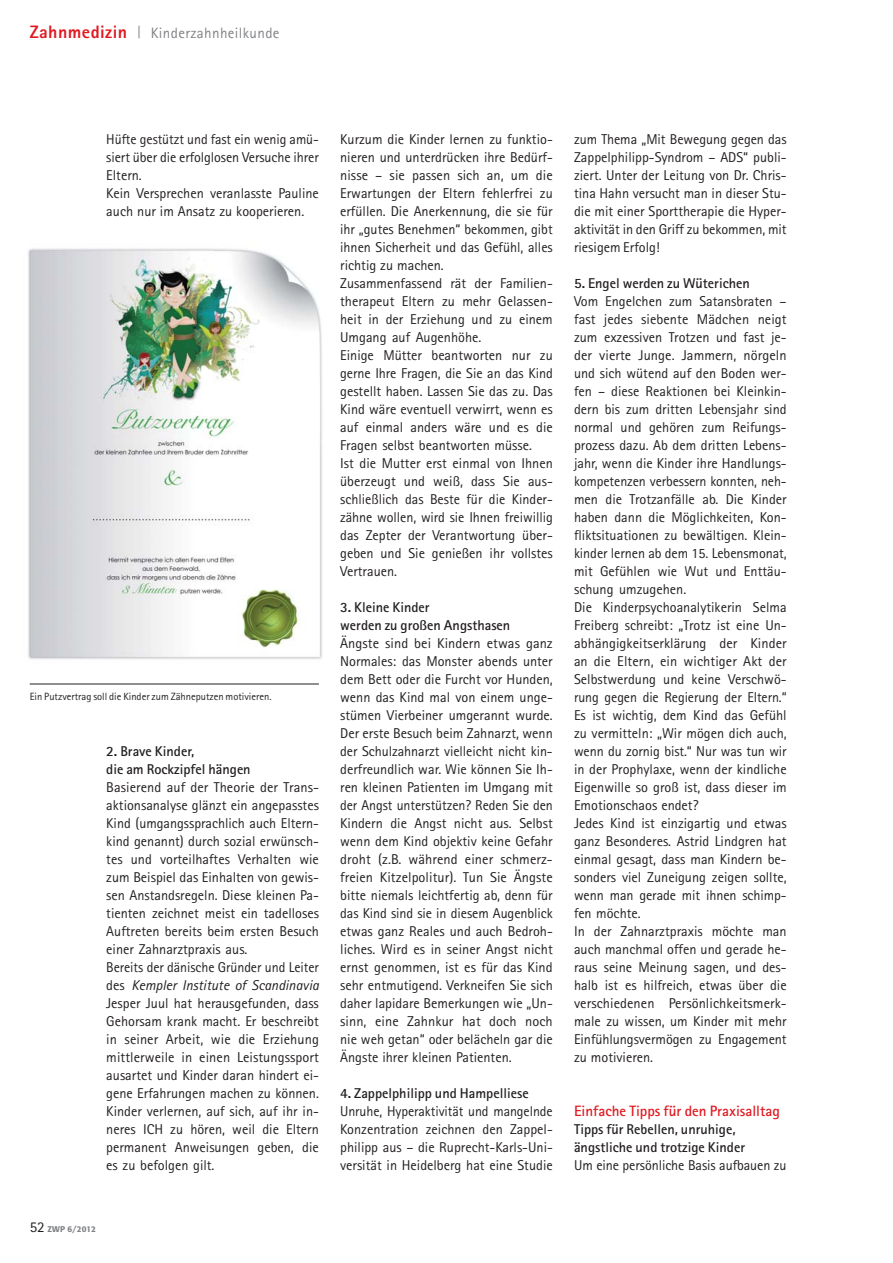
<style>
.page{position:relative;width:893px;height:1263px;background:#fff}
.page>*{position:absolute;margin:0;border:0;box-sizing:border-box;transform-origin:0 0}
.t1{font:800 18px "Rotis Sans Serif";letter-spacing:.025em;color:#e11a22}
.t2{font:700 15px "Rotis Sans Serif";color:#e11a22}
.t3{font:15px "Rotis Sans Serif";letter-spacing:.025em;color:#808285}
.t4{font:14.25px/18px "Rotis Sans Serif";color:#231f20}
.t5{font:700 14.25px/18px "Rotis Sans Serif";color:#231f20}
.t6{font:10.5px "Rotis Sans Serif";color:#231f20}
.t7{font:500 8.25px "Formata";letter-spacing:.005em;color:#808285}
.s1{font-style:italic}
.s2{font-family:"Rotis Sans Serif";font-weight:400;font-size:15px;color:#231f20}
</style>
<div class="page">
<img style="left:27px;top:248px;width:296px;height:412px">
<svg style="left:139px;top:26px;width:1px;height:12px"></svg>
<hr style="left:30px;top:684px;width:289px;height:1px;background:#231f20">
<p class="t1" style="left:30px;top:26px;width:99px">Zahnmedizin</p>
<p class="t3" style="left:151px;top:28px;width:130px">Kinderzahnheilkunde</p>
<p class="t4" style="left:106px;top:132px;width:214px">Hüfte gestützt und fast ein wenig amü&shy;siert über die erfolglosen Versuche ihrer<br>Eltern.<br>Kein Versprechen veranlasste Pauline auch nur im Ansatz zu kooperieren.</p>
<p class="t6" style="left:30px;top:693px;width:243px">Ein Putzvertrag soll die Kinder zum Zähneputzen motivieren.</p>
<p class="t5" style="left:106px;top:744px;width:146px">2. Brave Kinder,<br>die am Rockzipfel hängen</p>
<p class="t4" style="left:106px;top:780px;width:214px">Basierend auf der Theorie der Trans&shy;aktionsanalyse glänzt ein angepasstes Kind (umgangssprachlich auch Eltern&shy;kind genannt) durch sozial erwünsch&shy;tes und vorteilhaftes Verhalten wie zum Beispiel das Einhalten von gewis&shy;sen Anstandsregeln. Diese kleinen Pa&shy;tienten zeichnet meist ein tadelloses Auftreten bereits beim ersten Besuch einer Zahnarztpraxis aus.<br>Bereits der dänische Gründer und Leiter des <span class="s1">Kempler Institute of Scandinavia </span>Jesper Juul hat herausgefunden, dass Gehorsam krank macht. Er beschreibt in seiner Arbeit, wie die Erziehung mittlerweile in einen Leistungssport ausartet und Kinder daran hindert ei&shy;gene Erfahrungen machen zu können.<br>Kinder verlernen, auf sich, auf ihr in&shy;neres ICH zu hören, weil die Eltern permanent Anweisungen geben, die es zu befolgen gilt.</p>
<p class="t7" style="left:30px;top:1225px;width:68px"><span class="s2">52</span> ZWP 6/2012</p>
<p class="t4" style="left:340px;top:132px;width:214px">Kurzum die Kinder lernen zu funktio&shy;nieren und unterdrücken ihre Bedürf&shy;nisse – sie passen sich an, um die Erwartungen der Eltern fehlerfrei zu erfüllen. Die Anerkennung, die sie für ihr „gutes Benehmen“ bekommen, gibt ihnen Sicherheit und das Gefühl, alles richtig zu machen.<br>Zusammenfassend rät der Familien&shy;therapeut Eltern zu mehr Gelassen&shy;heit in der Erziehung und zu einem Umgang auf Augenhöhe.<br>Einige Mütter beantworten nur zu gerne Ihre Fragen, die Sie an das Kind gestellt haben. Lassen Sie das zu. Das Kind wäre eventuell verwirrt, wenn es auf einmal anders wäre und es die Fragen selbst beantworten müsse.<br>Ist die Mutter erst einmal von Ihnen überzeugt und weiß, dass Sie aus&shy;schließlich das Beste für die Kinder&shy;zähne wollen, wird sie Ihnen freiwillig das Zepter der Verantwortung über - geben und Sie genießen ihr vollstes Vertrauen.</p>
<p class="t5" style="left:340px;top:600px;width:172px">3. Kleine Kinder<br>werden zu großen Angsthasen</p>
<p class="t4" style="left:340px;top:636px;width:214px;text-align:justify">Ängste sind bei Kindern etwas ganz Normales: das Monster abends unter dem Bett oder die Furcht vor Hunden, wenn das Kind mal von einem unge&shy;stümen Vierbeiner umgerannt wurde.<br>Der erste Besuch beim Zahnarzt, wenn der Schulzahnarzt vielleicht nicht kin&shy;derfreundlich war. Wie können Sie Ih&shy;ren kleinen Patienten im Umgang mit der Angst unterstützen? Reden Sie den Kindern die Angst nicht aus. Selbst wenn dem Kind objektiv keine Gefahr droht (z.B. während einer schmerz&shy;freien Kitzelpolitur). Tun Sie Ängste bitte niemals leichtfertig ab, denn für das Kind sind sie in diesem Augenblick etwas ganz Reales und auch Bedroh&shy;liches. Wird es in seiner Angst nicht ernst genommen, ist es für das Kind sehr entmutigend. Verkneifen Sie sich daher lapidare Bemerkungen wie „Un&shy;sinn, eine Zahnkur hat doch noch nie weh getan“ oder belächeln gar die Ängste ihrer kleinen Patienten.</p>
<p class="t5" style="left:340px;top:1086px;width:190px">4. Zappelphilipp und Hampelliese</p>
<p class="t4" style="left:340px;top:1104px;width:214px;text-align:justify">Unruhe, Hyperaktivität und mangelnde Konzentration zeichnen den Zappel&shy;philipp aus – die Ruprecht-Karls-Uni&shy;versität in Heidelberg hat eine Studie</p>
<p class="t4" style="left:574px;top:132px;width:214px;text-align:justify">zum Thema „Mit Bewegung gegen das Zappelphilipp-Syndrom – ADS“ publi&shy;ziert. Unter der Leitung von Dr. Chris&shy;tina Hahn versucht man in dieser Stu&shy;die mit einer Sporttherapie die Hyper&shy;aktivität in den Griff zu bekommen, mit riesigem Erfolg!</p>
<p class="t5" style="left:574px;top:276px;width:177px">5. Engel werden zu Wüterichen</p>
<p class="t4" style="left:574px;top:294px;width:214px">Vom Engelchen zum Satansbraten – fast jedes siebente Mädchen neigt zum exzessiven Trotzen und fast je&shy;der vierte Junge. Jammern, nörgeln und sich wütend auf den Boden wer&shy;fen – diese Reaktionen bei Kleinkin&shy;dern bis zum dritten Lebensjahr sind normal und gehören zum Reifungs&shy;prozess dazu. Ab dem dritten Lebens&shy;jahr, wenn die Kinder ihre Handlungs&shy;kompetenzen verbessern konnten, neh&shy;men die Trotzanfälle ab. Die Kinder haben dann die Möglichkeiten, Kon&shy;fliktsituationen zu bewältigen. Klein&shy;kinder lernen ab dem 15. Lebensmonat, mit Gefühlen wie Wut und Enttäu&shy;schung umzugehen.<br>Die Kinderpsychoanalytikerin Selma Freiberg schreibt: „Trotz ist eine Un&shy;abhängigkeitserklärung der Kinder an die Eltern, ein wichtiger Akt der Selbstwerdung und keine Verschwö&shy;rung gegen die Regierung der Eltern.“ Es ist wichtig, dem Kind das Gefühl zu vermitteln: „Wir mögen dich auch, wenn du zornig bist.“ Nur was tun wir in der Prophylaxe, wenn der kindliche Eigenwille so groß ist, dass dieser im Emotionschaos endet?<br>Jedes Kind ist einzigartig und etwas ganz Besonderes. Astrid Lindgren hat einmal gesagt, dass man Kindern be&shy;sonders viel Zuneigung zeigen sollte, wenn man gerade mit ihnen schimp&shy;fen möchte.<br>In der Zahnarztpraxis möchte man auch manchmal offen und gerade he&shy;raus seine Meinung sagen, und des&shy;halb ist es hilfreich, etwas über die verschiedenen Persönlichkeitsmerk&shy;male zu wissen, um Kinder mit mehr Einfühlungsvermögen zu Engagement zu motivieren.</p>
<p class="t2" style="left:574px;top:1105px;width:207px">Einfache Tipps für den Praxisalltag</p>
<p class="t5" style="left:574px;top:1122px;width:173px">Tipps für Rebellen, unruhige, ängstliche und trotzige Kinder</p>
<p class="t4" style="left:574px;top:1158px;width:214px">Um eine persönliche Basis aufbauen zu</p>
</div>
